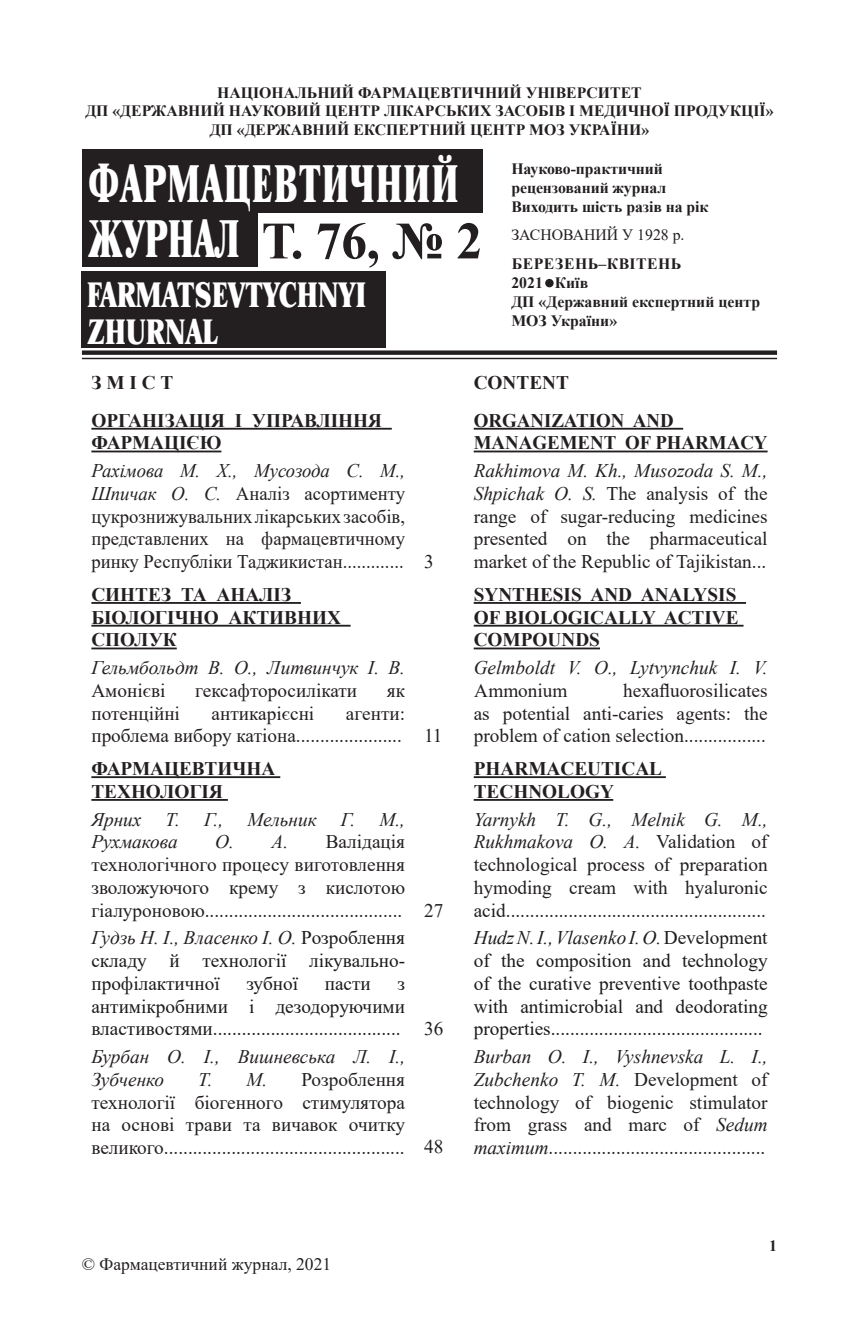
<style>
.page{position:relative;width:859px;height:1340px;background:#fff}
.page>*{position:absolute;margin:0;border:0;box-sizing:border-box;transform-origin:0 0}
.t1{font:52.5px "Newton XC";letter-spacing:.04em;color:#fff;scale:.61 1}
.t2{font:700 52.5px "Times New Roman";color:#231f20}
.t3{font:35px/37.6px "Newton XC";color:#fff;scale:.73 1}
.t4{font:19.25px/22.8px "Times New Roman";color:#231f20;text-align:justify}
.t5{font:19.25px/22.8px "Times New Roman";color:#1b1b1b;text-align:justify}
.t6{font:700 19.25px/22.8px "Times New Roman";color:#231f20}
.t7{font:italic 19.25px/22.8px "Times New Roman";color:#231f20}
.t8{font:17.5px "Times New Roman";color:#231f20}
.t9{font:700 15.75px/18.9px "Times New Roman";color:#231f20}
.t10{font:15.75px "Times New Roman";color:#231f20}
.s1{font-family:"Newton XC";font-weight:400;color:#fff}
.s2{font-style:italic}
.s3{font-style:italic;color:#231f20}
</style>
<div class="page">
<div style="left:82px;top:149px;width:400px;height:64px;background:#231f20"></div>
<div style="left:82px;top:213px;width:175px;height:54px;background:#231f20"></div>
<div style="left:545px;top:279px;width:8px;height:8px;border:2px solid #231f20;border-radius:50%"></div>
<div style="left:82px;top:350px;width:694px;height:5px;background:#231f20"></div>
<hr style="left:82px;top:358px;width:694px;height:1px;background:#231f20">
<div style="left:82px;top:272px;width:304px;height:76px;background:#231f20"></div>
<hr style="left:91px;top:428px;width:300px;height:1px;background:#231f20">
<hr style="left:91px;top:450px;width:130px;height:2px;background:#231f20">
<hr style="left:91px;top:602px;width:210px;height:2px;background:#231f20">
<hr style="left:91px;top:624px;width:259px;height:2px;background:#231f20">
<hr style="left:91px;top:647px;width:86px;height:2px;background:#231f20">
<hr style="left:91px;top:776px;width:189px;height:2px;background:#231f20">
<hr style="left:91px;top:799px;width:137px;height:1px;background:#231f20">
<hr style="left:473px;top:428px;width:210px;height:1px;background:#231f20">
<hr style="left:473px;top:450px;width:294px;height:2px;background:#231f20">
<hr style="left:473px;top:602px;width:272px;height:2px;background:#231f20">
<hr style="left:473px;top:624px;width:270px;height:2px;background:#231f20">
<hr style="left:473px;top:647px;width:126px;height:2px;background:#231f20">
<hr style="left:473px;top:776px;width:192px;height:2px;background:#231f20">
<hr style="left:473px;top:799px;width:140px;height:1px;background:#231f20">
<p class="t9" style="left:85px;top:82px;width:689px;text-align:center">НАЦІОНАЛЬНИЙ ФАРМАЦЕВТИЧНИЙ УНІВЕРСИТЕТ<br>ДП «ДЕРЖАВНИЙ НАУКОВИЙ ЦЕНТР ЛІКАРСЬКИХ ЗАСОБІВ І МЕДИЧНОЇ ПРОДУКЦІЇ»<br>ДП «ДЕРЖАВНИЙ ЕКСПЕРТНИЙ ЦЕНТР МОЗ УКРАЇНИ»</p>
<p class="t9" style="left:511px;top:158px;width:198px">Науково-практичний рецензований журнал<br>Виходить шість разів на рік</p>
<p class="t10" style="left:511px;top:224px;width:175px">ЗАСНОВАНИЙ У 1928 р.</p>
<p class="t9" style="left:511px;top:254px;width:250px">БЕРЕЗЕНЬ–КВІТЕНЬ<br>2021 Київ<br>ДП «Державний експертний центр<br>МОЗ України»</p>
<h1 class="t1" style="left:88px;top:155px;width:608px">ФАРМАЦЕВТИЧНИЙ</h1>
<h1 class="t2" style="left:88px;top:203px;width:395px"><span class="s1">ЖУРНАЛ</span> Т. 76, № 2</h1>
<h2 class="t3" style="left:87px;top:276px;width:384px">FARMATSEVTYCHNYI<br>ZHURNAL</h2>
<p class="t6" style="left:91px;top:363px;width:292px;line-height:37.6px">З М І С Т<br>ОРГАНІЗАЦІЯ І УПРАВЛІННЯ</p>
<p class="t6" style="left:91px;top:431px;width:131px">ФАРМАЦІЄЮ</p>
<p class="t4" style="left:91px;top:458px;width:315px"><span class="s2">Рахімова М. Х., Мусозода С. М., Шпичак О. С.</span> Аналіз асортименту цукрознижувальних лікарських засобів, представлених на фармацевтичному ринку Республіки Таджикистан.............</p>
<p class="t6" style="left:91px;top:582px;width:251px">СИНТЕЗ ТА АНАЛІЗ<br>БІОЛОГІЧНО АКТИВНИХ<br>СПОЛУК</p>
<p class="t7" style="left:91px;top:656px;width:315px">Гельмбольдт В. О., Литвинчук І. В.</p>
<p class="t4" style="left:91px;top:678px;width:76px">Амонієві</p>
<p class="t4" style="left:195px;top:678px;width:163px">гексафторосилікати</p>
<p class="t4" style="left:387px;top:678px;width:20px">як</p>
<p class="t4" style="left:91px;top:701px;width:90px">потенційні</p>
<p class="t4" style="left:211px;top:701px;width:104px">антикарієсні</p>
<p class="t6" style="left:473px;top:363px;width:201px;line-height:37.6px">CONTENT<br>ORGANIZATION AND</p>
<p class="t6" style="left:473px;top:431px;width:295px">MANAGEMENT OF PHARMACY</p>
<p class="t4" style="left:473px;top:458px;width:295px"><span class="s2">Rakhimova M. Kh., Musozoda S. M., Shpichak O. S.</span> The analysis of the range of sugar-reducing medicines presented on the pharmaceutical market of the Republic of Tajikistan...</p>
<p class="t6" style="left:473px;top:582px;width:266px;text-align:justify">SYNTHESIS AND ANALYSIS OF BIOLOGICALLY ACTIVE COMPOUNDS</p>
<p class="t7" style="left:473px;top:656px;width:295px">Gelmboldt V. O., Lytvynchuk I. V.</p>
<p class="t4" style="left:474px;top:678px;width:95px">Ammonium</p>
<p class="t4" style="left:424px;top:549px;width:11px">3</p>
<p class="t4" style="left:473px;top:678px;width:295px;text-indent:149px">hexafluorosilicates as potential anti-caries agents: the problem of cation selection.................</p>
<p class="t6" style="left:473px;top:756px;width:190px">PHARMACEUTICAL<br>TECHNOLOGY</p>
<p class="t4" style="left:473px;top:807px;width:295px"><span class="s2">Yarnykh T. G., Melnik G. M., Rukhmakova O. A.</span> Validation of technological process of preparation hymoding cream with hyaluronic acid......................................................</p>
<p class="t5" style="left:473px;top:926px;width:295px"><span class="s2">Hudz N. I., Vlasenko I. O.</span> Development of the composition and technology of the curative preventive toothpaste with antimicrobial and deodorating properties............................................</p>
<p class="t4" style="left:473px;top:1044px;width:295px"><span class="s2">Burban O. I., Vyshnevska L. I., Zubchenko T. M.</span> Development of technology of biogenic stimulator from grass and marc of <span class="s2">Sedum maximum</span>.............................................</p>
<p class="t4" style="left:91px;top:701px;width:315px;text-align:right">агенти:<br>проблема вибору катіона......................</p>
<p class="t6" style="left:91px;top:756px;width:185px">ФАРМАЦЕВТИЧНА<br>ТЕХНОЛОГІЯ</p>
<p class="t7" style="left:91px;top:807px;width:51px">Ярних</p>
<p class="t7" style="left:165px;top:807px;width:59px">Т. Г.,</p>
<p class="t7" style="left:247px;top:807px;width:71px">Мельник</p>
<p class="t7" style="left:341px;top:807px;width:66px">Г. М.,</p>
<p class="t7" style="left:91px;top:830px;width:88px">Рухмакова</p>
<p class="t7" style="left:215px;top:830px;width:74px">О. А.</p>
<p class="t4" style="left:424px;top:724px;width:20px">11</p>
<p class="t4" style="left:91px;top:830px;width:315px;text-indent:234px">Валідація технологічного процесу виготовлення зволожуючого крему з кислотою гіалуроновою.........................................</p>
<p class="t5" style="left:91px;top:926px;width:315px"><span class="s3">Гудзь Н. І., Власенко І. О.</span> Розроблення складу й технології лікувально&shy;профілактичної</p>
<p class="t4" style="left:424px;top:898px;width:21px">27</p>
<p class="t5" style="left:246px;top:971px;width:53px">зубної</p>
<p class="t5" style="left:324px;top:971px;width:48px">пасти</p>
<p class="t5" style="left:91px;top:971px;width:315px;text-indent:306px">з антимікробними і дезодоруючими властивостями.......................................</p>
<p class="t7" style="left:91px;top:1044px;width:315px">Бурбан О. І., Вишневська Л. І.,<br>Зубченко</p>
<p class="t4" style="left:424px;top:1016px;width:21px">36</p>
<p class="t4" style="left:91px;top:1067px;width:315px;text-indent:210px">Розроблення технології біогенного стимулятора на основі трави та вичавок очитку великого..................................................</p>
<p class="t7" style="left:198px;top:1067px;width:71px">Т. М.</p>
<p class="t4" style="left:424px;top:1134px;width:21px">48</p>
<p class="t8" style="left:82px;top:1251px;width:251px">© Фармацевтичний журнал, 2021</p>
<p class="t9" style="left:768px;top:1235px;width:9px">1</p>
</div>
